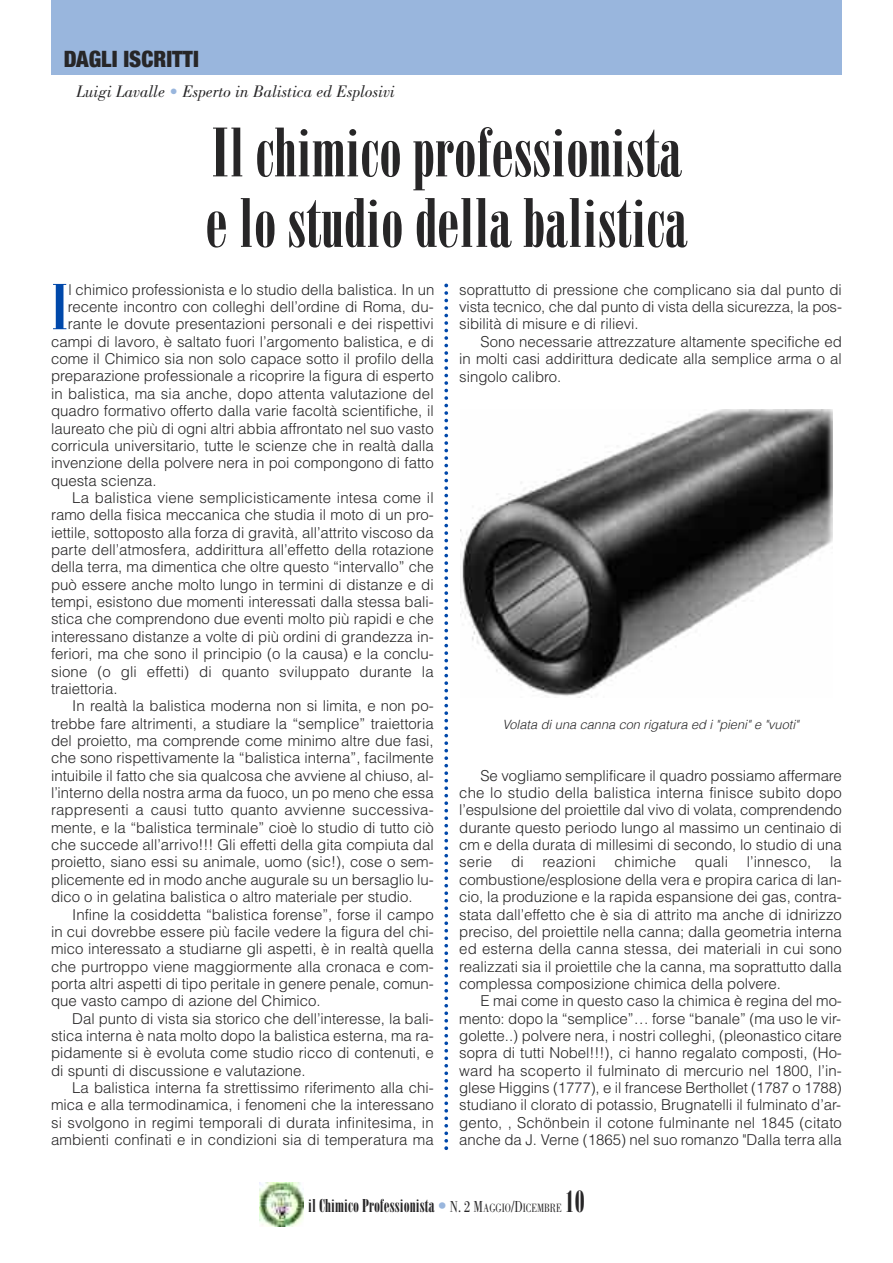
<style>
.page{position:relative;width:893px;height:1263px;background:#fff}
.page>*{position:absolute;margin:0;border:0;box-sizing:border-box;transform-origin:0 0}
.t1{font:67.5px/70.5px "Bodoni Poster Compressed";color:#272627}
.t2{font:62.7px "Bodoni Poster Compressed";color:#0048aa}
.t3{font:30px "Bodoni Poster Compressed";color:#272627}
.t4{font:900 condensed 22.5px "Helvetica Neue";color:#272627}
.t5{font:18px "Bodoni Poster Compressed";color:#272627}
.t6{font:italic 17.25px "Bodoni";color:#272627}
.t7{font:300 15px/17.4px "Helvetica";color:#272627;text-align:justify}
.t8{font:italic 300 12.75px "Helvetica";color:#272627}
.s1{color:#99b6dd}
.s2{font-family:"Bodoni";font-size:16.5px}
.s3{font-family:"Bodoni";font-size:12.3px}
</style>
<div class="page">
<svg style="left:444px;top:284px;width:4px;height:866px"></svg>
<hr style="left:51px;top:74px;width:791px;height:1px;background:#272627">
<div style="left:51px;top:0;width:791px;height:74px;background:#99b6dd"></div>
<img style="left:259px;top:1182px;width:45px;height:44px">
<img style="left:461px;top:409px;width:372px;height:287px">
<h3 class="t4" style="left:64px;top:45px;width:137px">DAGLI ISCRITTI</h3>
<p class="t6" style="left:77px;top:85px;width:320px">Luigi Lavalle <span class="s1">•</span> Esperto in Balistica ed Esplosivi</p>
<h1 class="t1" style="left:205px;top:124px;width:484px">Il chimico professionista e lo studio della balistica</h1>
<h2 class="t2" style="left:51px;top:284px;width:19px">I</h2>
<p class="t7" style="left:68px;top:281px;width:368px">l chimico professionista e lo studio della balistica. In un</p>
<p class="t7" style="left:68px;top:298px;width:368px">recente incontro con colleghi dell’ordine di Roma, du-</p>
<p class="t7" style="left:68px;top:316px;width:367px">rante le dovute presentazioni personali e dei rispettivi</p>
<p class="t7" style="left:51px;top:333px;width:384px">campi di lavoro, è saltato fuori l’argomento balistica, e di</p>
<p class="t7" style="left:51px;top:350px;width:384px">come il Chimico sia non solo capace sotto il profilo della</p>
<p class="t7" style="left:51px;top:368px;width:384px">preparazione professionale a ricoprire la figura di esperto</p>
<p class="t7" style="left:51px;top:385px;width:384px">in balistica, ma sia anche, dopo attenta valutazione del</p>
<p class="t7" style="left:51px;top:402px;width:384px">quadro formativo offerto dalla varie facoltà scientifiche, il</p>
<p class="t7" style="left:51px;top:420px;width:384px">laureato che più di ogni altri abbia affrontato nel suo vasto</p>
<p class="t7" style="left:51px;top:437px;width:384px">corricula universitario, tutte le scienze che in realtà dalla</p>
<p class="t7" style="left:51px;top:454px;width:384px">invenzione della polvere nera in poi compongono di fatto</p>
<p class="t7" style="left:51px;top:472px;width:107px">questa scienza.</p>
<p class="t7" style="left:72px;top:489px;width:363px">La balistica viene semplicisticamente intesa come il</p>
<p class="t7" style="left:51px;top:506px;width:384px">ramo della fisica meccanica che studia il moto di un pro-</p>
<p class="t7" style="left:51px;top:524px;width:384px">iettile, sottoposto alla forza di gravità, all’attrito viscoso da</p>
<p class="t7" style="left:51px;top:541px;width:384px">parte dell’atmosfera, addirittura all’effetto della rotazione</p>
<p class="t7" style="left:51px;top:558px;width:384px">della terra, ma dimentica che oltre questo “intervallo” che</p>
<p class="t7" style="left:51px;top:576px;width:384px">può essere anche molto lungo in termini di distanze e di</p>
<p class="t7" style="left:51px;top:593px;width:384px">tempi, esistono due momenti interessati dalla stessa bali-</p>
<p class="t7" style="left:51px;top:611px;width:384px">stica che comprendono due eventi molto più rapidi e che</p>
<p class="t7" style="left:51px;top:628px;width:384px">interessano distanze a volte di più ordini di grandezza in-</p>
<p class="t7" style="left:51px;top:645px;width:384px">feriori, ma che sono il principio (o la causa) e la conclu-</p>
<p class="t7" style="left:51px;top:663px;width:384px">sione (o gli effetti) di quanto sviluppato durante la</p>
<p class="t7" style="left:51px;top:680px;width:68px">traiettoria.</p>
<p class="t7" style="left:72px;top:697px;width:363px">In realtà la balistica moderna non si limita, e non po-</p>
<p class="t7" style="left:51px;top:715px;width:384px">trebbe fare altrimenti, a studiare la “semplice” traiettoria</p>
<p class="t7" style="left:51px;top:732px;width:384px">del proietto, ma comprende come minimo altre due fasi,</p>
<p class="t7" style="left:51px;top:749px;width:384px">che sono rispettivamente la “balistica interna”, facilmente</p>
<p class="t7" style="left:51px;top:767px;width:384px">intuibile il fatto che sia qualcosa che avviene al chiuso, al-</p>
<p class="t7" style="left:51px;top:784px;width:384px">l’interno della nostra arma da fuoco, un po meno che essa</p>
<p class="t7" style="left:51px;top:801px;width:384px">rappresenti a causi tutto quanto avvienne successiva-</p>
<p class="t7" style="left:51px;top:819px;width:384px">mente, e la “balistica terminale” cioè lo studio di tutto ciò</p>
<p class="t7" style="left:51px;top:836px;width:384px">che succede all’arrivo!!! Gli effetti della gita compiuta dal</p>
<p class="t7" style="left:51px;top:853px;width:384px">proietto, siano essi su animale, uomo (sic!), cose o sem-</p>
<p class="t7" style="left:51px;top:871px;width:384px">plicemente ed in modo anche augurale su un bersaglio lu-</p>
<p class="t7" style="left:51px;top:888px;width:363px">dico o in gelatina balistica o altro materiale per studio.</p>
<p class="t7" style="left:72px;top:906px;width:363px">Infine la cosiddetta “balistica forense”, forse il campo</p>
<p class="t7" style="left:51px;top:923px;width:384px">in cui dovrebbe essere più facile vedere la figura del chi-</p>
<p class="t7" style="left:51px;top:940px;width:384px">mico interessato a studiarne gli aspetti, è in realtà quella</p>
<p class="t7" style="left:51px;top:958px;width:384px">che purtroppo viene maggiormente alla cronaca e com-</p>
<p class="t7" style="left:51px;top:975px;width:384px">porta altri aspetti di tipo peritale in genere penale, comun-</p>
<p class="t7" style="left:51px;top:992px;width:271px">que vasto campo di azione del Chimico.</p>
<p class="t7" style="left:72px;top:1010px;width:363px">Dal punto di vista sia storico che dell’interesse, la bali-</p>
<p class="t7" style="left:51px;top:1027px;width:384px">stica interna è nata molto dopo la balistica esterna, ma ra-</p>
<p class="t7" style="left:51px;top:1044px;width:384px">pidamente si è evoluta come studio ricco di contenuti, e</p>
<p class="t7" style="left:51px;top:1062px;width:256px">di spunti di discussione e valutazione.</p>
<p class="t7" style="left:72px;top:1079px;width:363px">La balistica interna fa strettissimo riferimento alla chi-</p>
<p class="t7" style="left:51px;top:1096px;width:384px">mica e alla termodinamica, i fenomeni che la interessano</p>
<p class="t7" style="left:51px;top:1114px;width:384px">si svolgono in regimi temporali di durata infinitesima, in</p>
<p class="t7" style="left:51px;top:1131px;width:384px">ambienti confinati e in condizioni sia di temperatura ma</p>
<p class="t7" style="left:459px;top:281px;width:384px">soprattutto di pressione che complicano sia dal punto di vista tecnico, che dal punto di vista della sicurezza, la pos&shy;sibilità di misure e di rilievi.</p>
<p class="t7" style="left:459px;top:333px;width:384px;text-indent:21px">Sono necessarie attrezzature altamente specifiche ed in molti casi addirittura dedicate alla semplice arma o al singolo calibro.</p>
<p class="t8" style="left:502px;top:719px;width:298px">Volata di una canna con rigatura ed i "pieni" e "vuoti"</p>
<p class="t7" style="left:459px;top:767px;width:384px;text-indent:21px">Se vogliamo semplificare il quadro possiamo affermare che lo studio della balistica interna finisce subito dopo l’espulsione del proiettile dal vivo di volata, comprendendo durante questo periodo lungo al massimo un centinaio di cm e della durata di millesimi di secondo, lo studio di una serie di reazioni chimiche quali l’innesco, la combustione/esplosione della vera e propira carica di lan&shy;cio, la produzione e la rapida espansione dei gas, contra&shy;stata dall’effetto che è sia di attrito ma anche di idnirizzo preciso, del proiettile nella canna; dalla geometria interna ed esterna della canna stessa, dei materiali in cui sono realizzati sia il proiettile che la canna, ma soprattutto dalla complessa composizione chimica della polvere.</p>
<p class="t7" style="left:459px;top:992px;width:384px;text-indent:21px">E mai come in questo caso la chimica è regina del mo&shy;mento: dopo la “semplice”… forse “banale” (ma uso le vir&shy;golette..) polvere nera, i nostri colleghi, (pleonastico citare sopra di tutti Nobel!!!), ci hanno regalato composti, (Ho&shy;ward ha scoperto il fulminato di mercurio nel 1800, l’in&shy;glese Higgins (1777), e il francese Berthollet (1787 o 1788) studiano il clorato di potassio, Brugnatelli il fulminato d’ar&shy;gento, , Schönbein il cotone fulminante nel 1845 (citato anche da J. Verne (1865) nel suo romanzo "Dalla terra alla</p>
<p class="t5" style="left:308px;top:1199px;width:255px">il Chimico Professionista <span class="s1">•</span> <span class="s2">N. 2 M</span><span class="s3">AGGIO</span><span class="s2">/D</span><span class="s3">ICEMBRE</span></p>
<h3 class="t3" style="left:565px;top:1191px;width:21px">10</h3>
</div>
